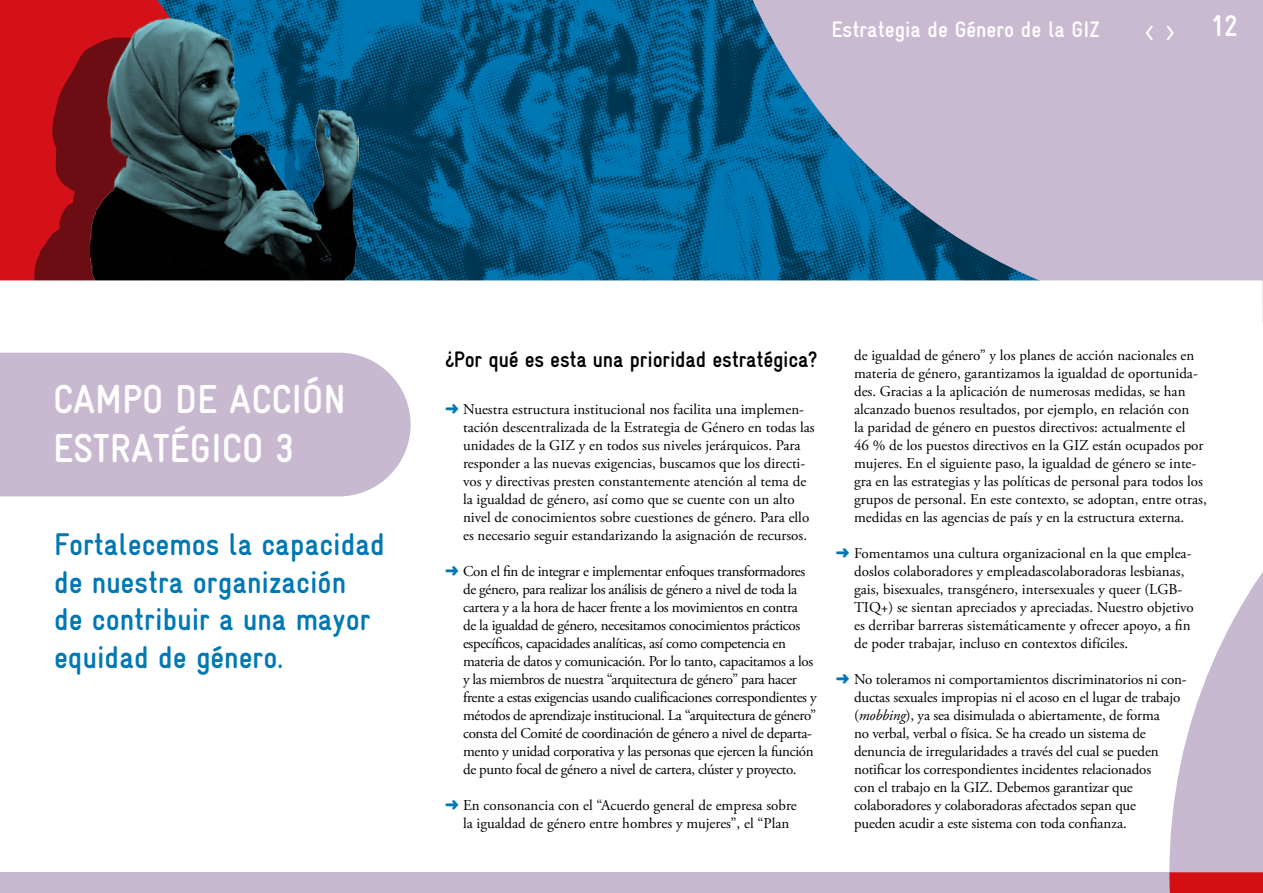
<style>
.page{position:relative;width:1263px;height:893px;background:#fff}
.page>*{position:absolute;margin:0;border:0;box-sizing:border-box;transform-origin:0 0}
.t1{font:700 40.5px/48.6px "Gravur Condensed";color:#fff}
.t2{font:700 31.5px/37.8px "Gravur Condensed";color:#0078b3}
.t3{font:700 30px "Gravur Condensed";color:#fff}
.t4{font:700 condensed 22.5px "Gravur";letter-spacing:-.01em;color:#000}
.t5{font:700 22.5px "Gravur Condensed";color:#fff}
.t6{font:15px/18px "Adobe Garamond Pro";color:#000}
.t7{font:15px/18px "Adobe Garamond Pro";letter-spacing:-.025em;color:#000}
.s1{color:#0078b3}
.s2{font-style:italic}
</style>
<div class="page">
<img style="left:225px;top:0;width:485px;height:280px">
<svg style="left:0;top:0;width:225px;height:280px;fill:#d41118"></svg>
<svg style="left:710px;top:0;width:553px;height:280px;fill:#c9bad1"></svg>
<svg style="left:33px;top:38px;width:57px;height:242px;fill:#6c0d13"></svg>
<svg style="left:90px;top:19px;width:269px;height:261px"></svg>
<div style="left:0;top:353px;width:411px;height:143px;background:#c8b9d1"></div>
<svg style="left:1169px;top:572px;width:94px;height:300px;fill:#c8b9d1"></svg>
<div style="left:0;top:872px;width:1263px;height:21px;background:#c8b9d1"></div>
<div style="left:1169px;top:872px;width:94px;height:21px;background:#d40f14"></div>
<svg style="left:1165px;top:24px;width:10px;height:18px"></svg>
<svg style="left:1144px;top:24px;width:10px;height:18px"></svg>
<h3 class="t5" style="left:831px;top:17px;width:270px">Estrategia de Género de la GIZ</h3>
<h3 class="t3" style="left:1211px;top:9px;width:29px">12</h3>
<h1 class="t1" style="left:53px;top:375px;width:294px">CAMPO DE ACCIÓN<br>ESTRATÉGICO 3</h1>
<h2 class="t2" style="left:54px;top:525px;width:333px">Fortalecemos la capacidad de nuestra organización<br>de contribuir a una mayor equidad de género.</h2>
<h3 class="t4" style="left:445px;top:347px;width:374px">¿Por qué es esta una prioridad estratégica?</h3>
<p class="t6" style="left:463px;top:401px;width:353px;text-indent:-18px"><span class="s1">➜</span> Nuestra estructura institucional nos facilita una implemen&shy;tación descentralizada de la Estrategia de Género en todas las unidades de la GIZ y en todos sus niveles jerárquicos. Para responder a las nuevas exigencias, buscamos que los directi&shy;vos y directivas presten constantemente atención al tema de la igualdad de género, así como que se cuente con un alto nivel de conocimientos sobre cuestiones de género. Para ello es necesario seguir estandarizando la asignación de recursos.</p>
<p class="t7" style="left:463px;top:563px;width:355px;text-indent:-18px"><span class="s1">➜</span> Con el fin de integrar e implementar enfoques transformadores de género, para realizar los análisis de género a nivel de toda la cartera y a la hora de hacer frente a los movimientos en contra<br>de la igualdad de género, necesitamos conocimientos prácticos específicos, capacidades analíticas, así como competencia en materia de datos y comunicación. Por lo tanto, capacitamos a los y las miembros de nuestra “arquitectura de género” para hacer frente a estas exigencias usando cualificaciones correspondientes y métodos de aprendizaje institucional. La “arquitectura de género” consta del Comité de coordinación de género a nivel de departa&shy;mento y unidad corporativa y las personas que ejercen la función de punto focal de género a nivel de cartera, clúster y proyecto.</p>
<p class="t6" style="left:463px;top:797px;width:335px;text-indent:-18px"><span class="s1">➜</span> En consonancia con el “Acuerdo general de empresa sobre la igualdad de género entre hombres y mujeres”, el “Plan</p>
<p class="t6" style="left:854px;top:347px;width:354px">de igualdad de género” y los planes de acción nacionales en materia de género, garantizamos la igualdad de oportunida&shy;des. Gracias a la aplicación de numerosas medidas, se han alcanzado buenos resultados, por ejemplo, en relación con<br>la paridad de género en puestos directivos: actualmente el<br>46 % de los puestos directivos en la GIZ están ocupados por mujeres. En el siguiente paso, la igualdad de género se inte&shy;gra en las estrategias y las políticas de personal para todos los grupos de personal. En este contexto, se adoptan, entre otras, medidas en las agencias de país y en la estructura externa.</p>
<p class="t6" style="left:854px;top:545px;width:341px;text-indent:-18px"><span class="s1">➜</span> Fomentamos una cultura organizacional en la que emplea&shy;doslos colaboradores y empleadascolaboradoras lesbianas, gais, bisexuales, transgénero, intersexuales y queer (LGB-TIQ+) se sientan apreciados y apreciadas. Nuestro objetivo es derribar barreras sistemáticamente y ofrecer apoyo, a fin de poder trabajar, incluso en contextos difíciles.</p>
<p class="t6" style="left:854px;top:671px;width:334px;text-indent:-18px"><span class="s1">➜</span> No toleramos ni comportamientos discriminatorios ni con&shy;ductas sexuales impropias ni el acoso en el lugar de trabajo (<span class="s2">mobbing</span>), ya sea disimulada o abiertamente, de forma<br>no verbal, verbal o física. Se ha creado un sistema de denuncia de irregularidades a través del cual se pueden notificar los correspondientes incidentes relacionados<br>con el trabajo en la GIZ. Debemos garantizar que colaboradores y colaboradoras afectados sepan que<br>pueden acudir a este sistema con toda confianza.</p>
</div>
